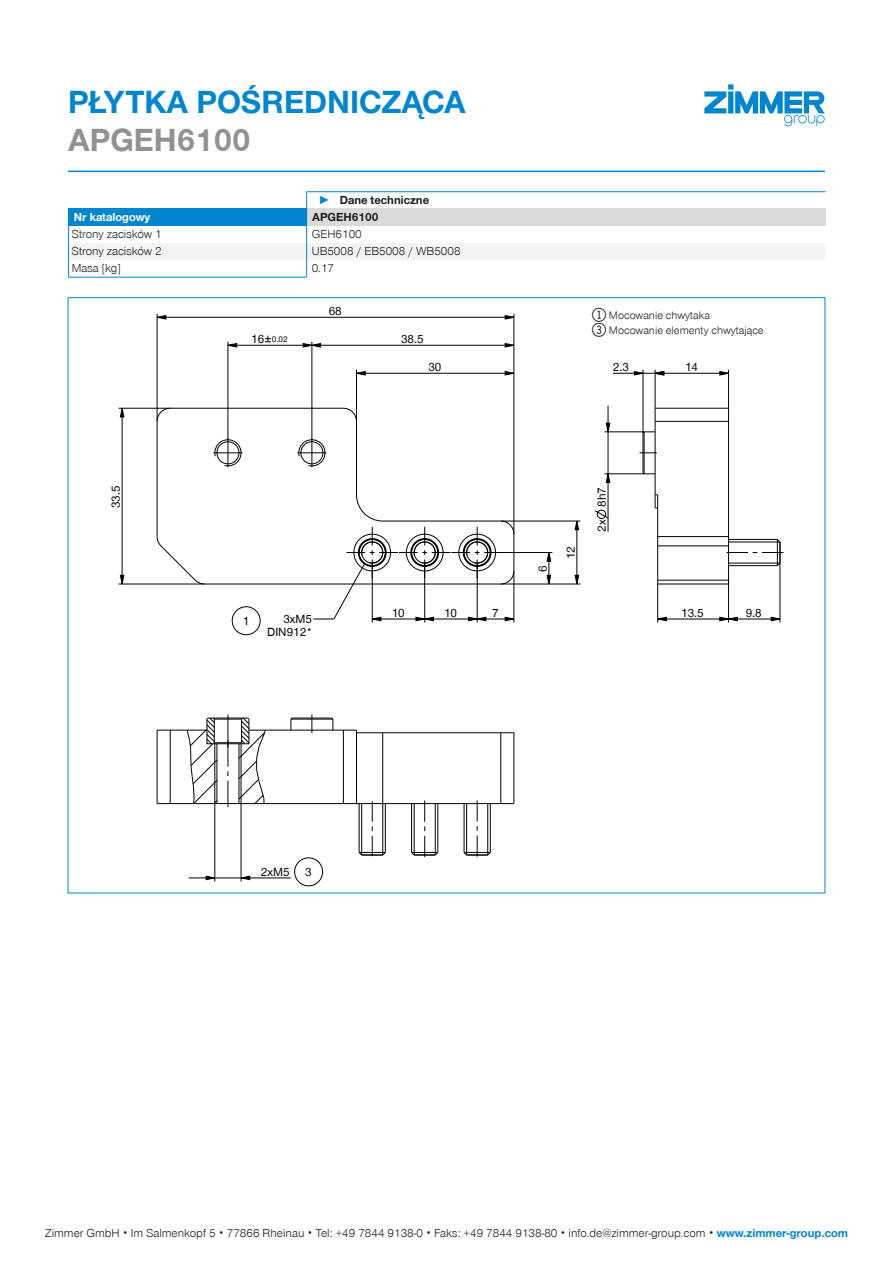
<style>
.page{position:relative;width:893px;height:1263px;background:#fff}
.page>*{position:absolute;margin:0;border:0;box-sizing:border-box;transform-origin:0 0}
.CB_AF_Headline_22_25{font:700 33px/37.5px "Zimmer Group Sans Global";color:#0086ce}
.t1{font:12.15px/13px "Zimmer Group Sans Global";color:#020203;text-align:right}
.CB_AF_Fußnote_zentriert{font:300 12px "Zimmer Group Sans Global";color:#1d1d1b}
.CB_AF_Seitenzahl_links{font:300 12px "Zimmer Group Sans Global";color:#1d1d1b}
.CB_AF_Tabellentext_Bestellnummer{font:700 12px "Zimmer Group Sans Global";color:#1d1d1b}
.CB_AF_Tabellentext_Bestellnummer-2{font:700 12px "Zimmer Group Sans Global";color:#fff}
.CB_AF_Zeichnung-Legende{font:300 11.25px "Zimmer Group Sans Global";color:#1d1d1b}
.t2{font:8.55px "Zimmer Group Sans Global";color:#020203}
.s1{color:#939292}
.s2{color:#0086ce}
.s3{font-size:12.15px}
.s4{font-family:"Sommer Double Digits";font-weight:400;font-size:18px}
.s5{font-weight:700;color:#0086ce}
</style>
<div class="page">
<svg style="left:704px;top:84px;width:121px;height:43px"></svg>
<hr style="left:68px;top:171px;width:757px;height:1px;background:#0086ce">
<svg style="left:67px;top:297px;width:759px;height:597px"></svg>
<hr style="left:68px;top:277px;width:239px;height:1px;background:#0086ce">
<hr style="left:306px;top:191px;width:519px;height:1px;background:#0086ce">
<svg style="left:68px;top:192px;width:757px;height:85px"></svg>
<p class="CB_AF_Headline_22_25" style="left:68px;top:83px;width:399px">PŁYTKA POŚREDNICZĄCA<br><span class="s1">APGEH6100</span></p>
<p class="CB_AF_Tabellentext_Bestellnummer" style="left:319px;top:193px;width:112px"><span class="s2">►</span> Dane techniczne</p>
<p class="CB_AF_Tabellentext_Bestellnummer-2" style="left:74px;top:210px;width:78px">Nr katalogowy</p>
<p class="CB_AF_Tabellentext_Bestellnummer" style="left:312px;top:210px;width:68px">APGEH6100</p>
<p class="CB_AF_Seitenzahl_links" style="left:72px;top:227px;width:91px">Strony zacisków 1</p>
<p class="CB_AF_Seitenzahl_links" style="left:312px;top:227px;width:52px">GEH6100</p>
<p class="CB_AF_Seitenzahl_links" style="left:72px;top:244px;width:91px">Strony zacisków 2</p>
<p class="CB_AF_Seitenzahl_links" style="left:312px;top:244px;width:150px">UB5008 / EB5008 / WB5008</p>
<p class="CB_AF_Seitenzahl_links" style="left:72px;top:261px;width:50px">Masa [kg]</p>
<p class="CB_AF_Seitenzahl_links" style="left:312px;top:261px;width:24px">0.17</p>
<p class="t1" style="left:329px;top:304px;width:15px">68</p>
<p class="t2" style="left:251px;top:334px;width:38px"><span class="s3">16</span> 0.02</p>
<p class="t1" style="left:401px;top:332px;width:24px">38.5</p>
<p class="t1" style="left:428px;top:360px;width:15px">30</p>
<p class="CB_AF_Zeichnung-Legende" style="left:592px;top:309px;width:119px"><span class="s4">1</span> Mocowanie chwytaka</p>
<p class="CB_AF_Zeichnung-Legende" style="left:592px;top:323px;width:173px"><span class="s4">3</span> Mocowanie elementy chwytające</p>
<p class="t1" style="left:613px;top:360px;width:18px">2.3</p>
<p class="t1" style="left:685px;top:360px;width:15px">14</p>
<p class="t1" style="left:109px;top:508px;width:24px;rotate:-90deg">33.5</p>
<p class="t1" style="left:243px;top:614px;width:8px">1</p>
<p class="t1" style="left:267px;top:613px;width:47px">3xM5<br>DIN912*</p>
<p class="t1" style="left:392px;top:606px;width:15px">10</p>
<p class="t1" style="left:444px;top:606px;width:15px">10</p>
<p class="t1" style="left:492px;top:606px;width:8px">7</p>
<p class="t1" style="left:536px;top:572px;width:8px;rotate:-90deg">6</p>
<p class="t1" style="left:564px;top:559px;width:15px;rotate:-90deg">12</p>
<p class="t1" style="left:595px;top:532px;width:46px;rotate:-90deg">2x 8h7</p>
<p class="t1" style="left:681px;top:606px;width:24px">13.5</p>
<p class="t1" style="left:746px;top:606px;width:18px">9.8</p>
<p class="t1" style="left:261px;top:865px;width:30px">2xM5</p>
<p class="t1" style="left:305px;top:865px;width:8px">3</p>
<p class="CB_AF_Fußnote_zentriert" style="left:45px;top:1226px;width:805px">Zimmer GmbH ۰ Im Salmenkopf 5 ۰ 77866 Rheinau ۰ Tel: +49 7844 9138-0 ۰ Faks: +49 7844 9138-80 ۰ info.de@zimmer-group.com ۰ <span class="s5">www.zimmer-group.com</span></p>
</div>
